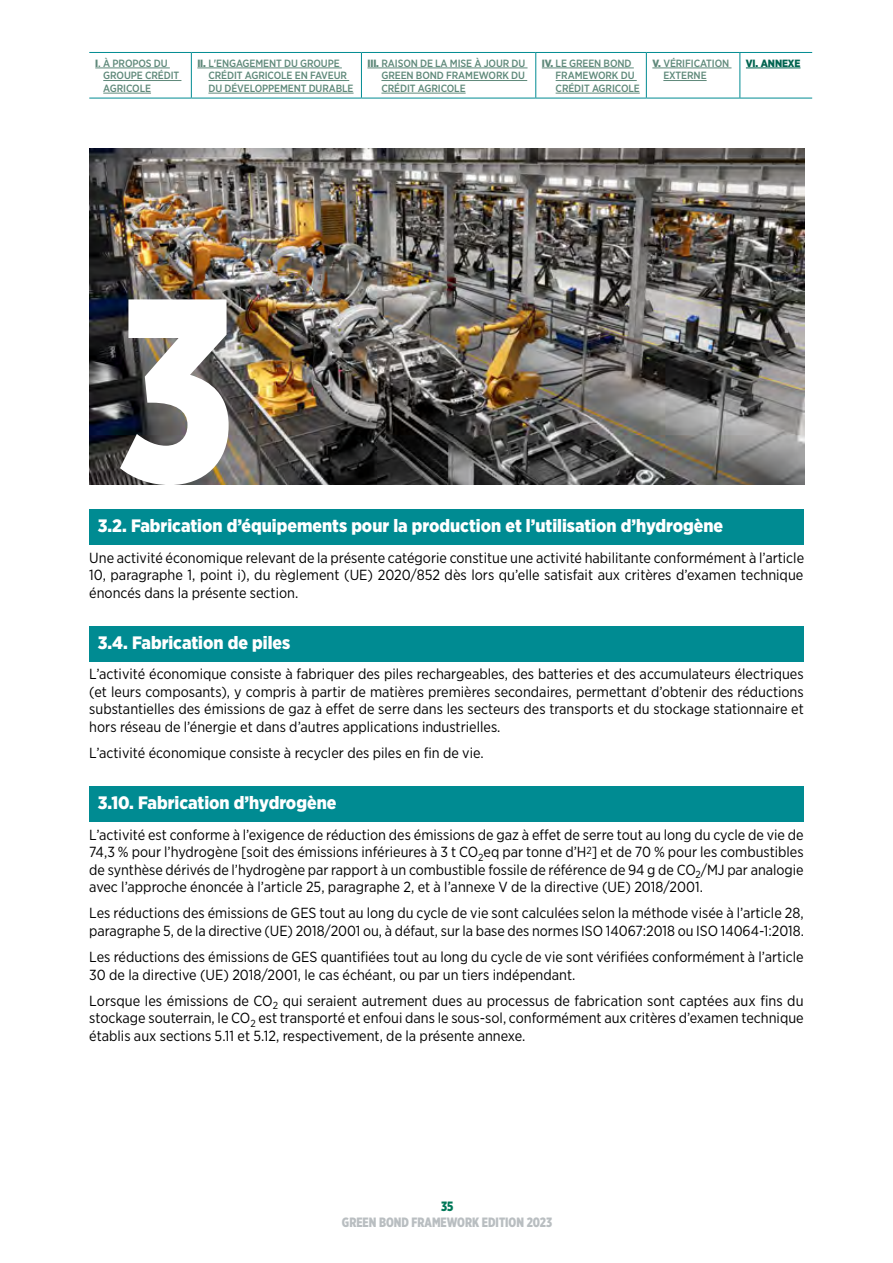
<style>
.page{position:relative;width:893px;height:1263px;background:#fff}
.page>*{position:absolute;margin:0;border:0;box-sizing:border-box;transform-origin:0 0}
.t1{font:900 18px "Gotham Narrow";color:#fff}
.t2{font:14.7px/17.5px "Gotham Narrow";color:#000;text-align:justify}
.t3{font:900 13.5px "Gotham X Narrow";color:#b9bec1}
.t4{font:900 13.5px "Gotham X Narrow";color:#007858}
.t5{font:500 10.5px/12.6px "Gotham Narrow";letter-spacing:-.01em;color:#5f897a}
.t6{font:900 10.5px "Gotham Narrow";letter-spacing:-.01em;color:#006450}
.s1{font-weight:900}
</style>
<div class="page">
<div style="left:89px;top:509px;width:715px;height:35px;background:#008b92"></div>
<div style="left:89px;top:626px;width:715px;height:35px;background:#008b92"></div>
<div style="left:89px;top:786px;width:715px;height:35px;background:#008b92"></div>
<img style="left:89px;top:149px;width:716px;height:335px">
<svg style="left:120px;top:299px;width:109px;height:186px"></svg>
<hr style="left:89px;top:52px;width:102px;height:1px;background:#008b92">
<hr style="left:191px;top:52px;width:170px;height:1px;background:#008b92">
<hr style="left:191px;top:53px;width:1px;height:45px;background:#008b92">
<hr style="left:361px;top:52px;width:175px;height:1px;background:#008b92">
<hr style="left:361px;top:53px;width:1px;height:45px;background:#008b92">
<hr style="left:536px;top:52px;width:110px;height:1px;background:#008b92">
<hr style="left:535px;top:53px;width:1px;height:45px;background:#008b92">
<hr style="left:646px;top:52px;width:94px;height:1px;background:#008b92">
<hr style="left:646px;top:53px;width:1px;height:45px;background:#008b92">
<hr style="left:740px;top:52px;width:72px;height:1px;background:#008b92">
<hr style="left:739px;top:53px;width:1px;height:45px;background:#008b92">
<hr style="left:89px;top:98px;width:102px;height:1px;background:#008b92">
<hr style="left:191px;top:98px;width:170px;height:1px;background:#008b92">
<hr style="left:361px;top:98px;width:175px;height:1px;background:#008b92">
<hr style="left:536px;top:98px;width:110px;height:1px;background:#008b92">
<hr style="left:646px;top:98px;width:94px;height:1px;background:#008b92">
<hr style="left:740px;top:98px;width:72px;height:1px;background:#008b92">
<hr style="left:95px;top:68px;width:75px;height:1px;background:#5f897a">
<hr style="left:103px;top:80px;width:78px;height:1px;background:#5f897a">
<hr style="left:103px;top:93px;width:48px;height:1px;background:#5f897a">
<hr style="left:197px;top:68px;width:145px;height:1px;background:#5f897a">
<hr style="left:208px;top:80px;width:141px;height:1px;background:#5f897a">
<hr style="left:208px;top:93px;width:146px;height:1px;background:#5f897a">
<hr style="left:367px;top:68px;width:161px;height:1px;background:#5f897a">
<hr style="left:381px;top:80px;width:146px;height:1px;background:#5f897a">
<hr style="left:381px;top:93px;width:85px;height:1px;background:#5f897a">
<hr style="left:542px;top:68px;width:92px;height:1px;background:#5f897a">
<hr style="left:556px;top:80px;width:81px;height:1px;background:#5f897a">
<hr style="left:556px;top:93px;width:84px;height:1px;background:#5f897a">
<hr style="left:652px;top:68px;width:79px;height:1px;background:#5f897a">
<hr style="left:663px;top:80px;width:44px;height:1px;background:#5f897a">
<hr style="left:746px;top:68px;width:54px;height:1px;background:#006450">
<p class="t5" style="left:103px;top:57px;width:77px;text-indent:-8px"><span class="s1">I</span>. À PROPOS DU<br>GROUPE CRÉDIT<br>AGRICOLE</p>
<p class="t5" style="left:208px;top:57px;width:147px;text-indent:-11px"><span class="s1">II.</span> L'ENGAGEMENT DU GROUPE<br>CRÉDIT AGRICOLE EN FAVEUR<br>DU DÉVELOPPEMENT DURABLE</p>
<p class="t5" style="left:381px;top:57px;width:145px;text-align:justify;text-indent:-14px"><span class="s1">III.</span> RAISON DE LA MISE À JOUR DU GREEN BOND FRAMEWORK DU CRÉDIT AGRICOLE</p>
<p class="t5" style="left:556px;top:57px;width:86px;text-indent:-14px"><span class="s1">IV.</span> LE GREEN BOND<br>FRAMEWORK DU<br>CRÉDIT AGRICOLE</p>
<p class="t5" style="left:663px;top:57px;width:67px;text-indent:-11px"><span class="s1">V.</span> VÉRIFICATION<br>EXTERNE</p>
<p class="t6" style="left:746px;top:56px;width:56px">VI. ANNEXE</p>
<p class="t1" style="left:98px;top:514px;width:627px">3.2. Fabrication d’équipements pour la production et l’utilisation d’hydrogène</p>
<p class="t2" style="left:89px;top:548px;width:716px">Une activité économique relevant de la présente catégorie constitue une activité habilitante conformément à l’article 10, paragraphe 1, point i), du règlement (UE) 2020/852 dès lors qu’elle satisfait aux critères d’examen technique énoncés dans la présente section.</p>
<p class="t1" style="left:98px;top:631px;width:194px">3.4. Fabrication de piles</p>
<p class="t2" style="left:89px;top:665px;width:716px">L’activité économique consiste à fabriquer des piles rechargeables, des batteries et des accumulateurs électriques (et leurs composants), y compris à partir de matières premières secondaires, permettant d’obtenir des réductions substantielles des émissions de gaz à effet de serre dans les secteurs des transports et du stockage stationnaire et hors réseau de l’énergie et dans d’autres applications industrielles.</p>
<p class="t2" style="left:89px;top:744px;width:396px">L’activité économique consiste à recycler des piles en fin de vie.</p>
<p class="t1" style="left:98px;top:791px;width:240px">3.10. Fabrication d’hydrogène</p>
<p class="t2" style="left:89px;top:825px;width:716px">L’activité est conforme à l’exigence de réduction des émissions de gaz à effet de serre tout au long du cycle de vie de 74,3 % pour l’hydrogène [soit des émissions inférieures à 3 t CO<sub>2</sub>eq par tonne d’H<sup>2</sup>] et de 70 % pour les combustibles de synthèse dérivés de l’hydrogène par rapport à un combustible fossile de référence de 94 g de CO<sub>2</sub>/MJ par analogie avec l’approche énoncée à l’article 25, paragraphe 2, et à l’annexe V de la directive (UE) 2018/2001.</p>
<p class="t2" style="left:89px;top:904px;width:716px">Les réductions des émissions de GES tout au long du cycle de vie sont calculées selon la méthode visée à l’article 28, paragraphe 5, de la directive (UE) 2018/2001 ou, à défaut, sur la base des normes ISO 14067:2018 ou ISO 14064-1:2018.</p>
<p class="t2" style="left:89px;top:948px;width:716px">Les réductions des émissions de GES quantifiées tout au long du cycle de vie sont vérifiées conformément à l’article<br>30 de la directive (UE) 2018/2001, le cas échéant, ou par un tiers indépendant.</p>
<p class="t2" style="left:89px;top:991px;width:716px">Lorsque les émissions de CO<sub>2</sub> qui seraient autrement dues au processus de fabrication sont captées aux fins du stockage souterrain, le CO<sub>2</sub> est transporté et enfoui dans le sous-sol, conformément aux critères d’examen technique établis aux sections 5.11 et 5.12, respectivement, de la présente annexe.</p>
<p class="t4" style="left:441px;top:1198px;width:14px">35</p>
<p class="t3" style="left:342px;top:1214px;width:212px">GREEN BOND FRAMEWORK EDITION 2023</p>
</div>
